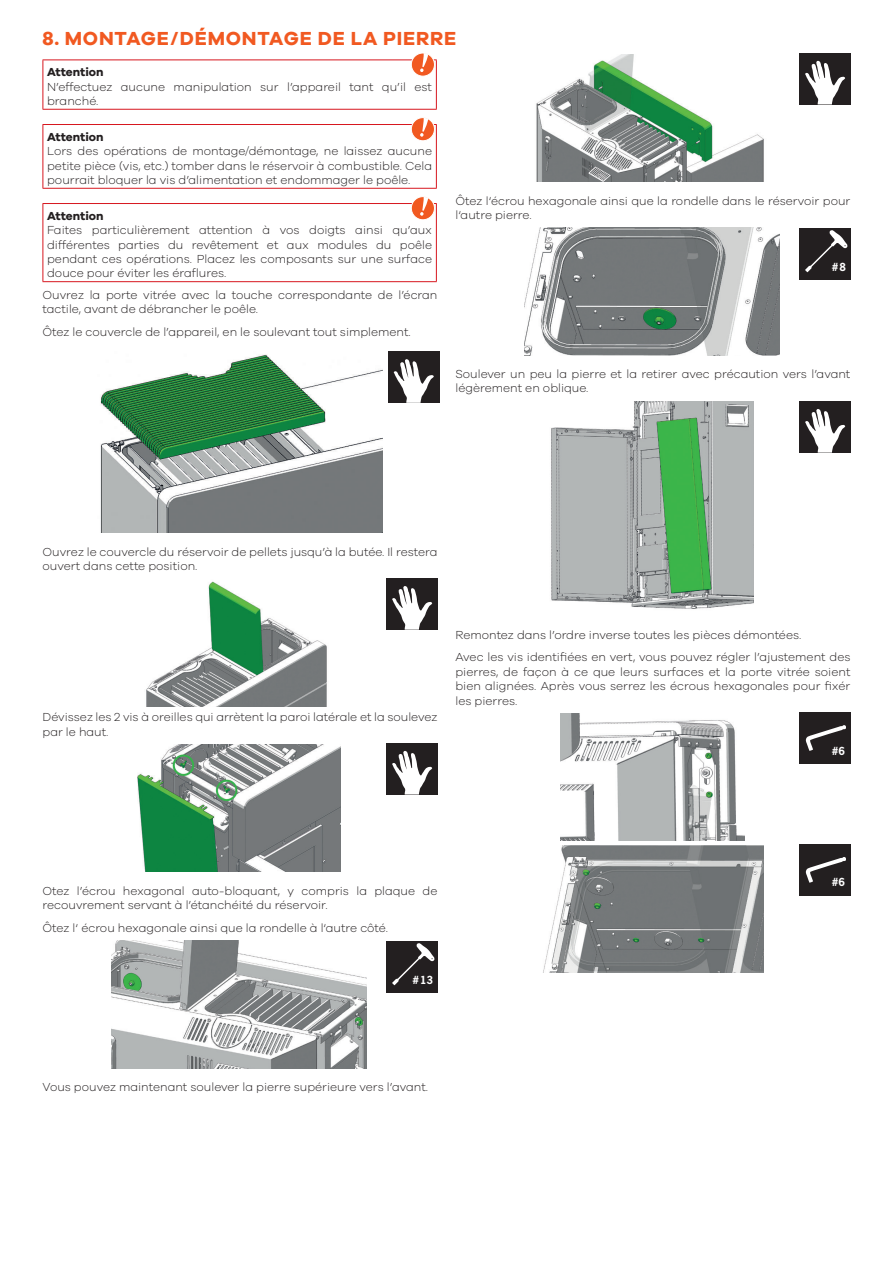
<style>
.page{position:relative;width:893px;height:1263px;background:#fff}
.page>*{position:absolute;margin:0;border:0;box-sizing:border-box;transform-origin:0 0}
.t1{font:700 19.5px "Galano Grotesque";letter-spacing:.04em;color:#f15921}
.BT_-_BodyText{font:300 12px/14.4px "Galano Grotesque";color:#231f20}
.Tabellen_Hinweis_Tip{font:300 12px/14.4px "Galano Grotesque";color:#231f20;text-align:justify}
.Tabellen_Hinweis_Tip-2{font:700 12px "Galano Grotesque";color:#231f20}
.t2{font:700 10.5px "News Gothic Std";color:#fff}
</style>
<div class="page">
<hr style="left:43px;top:60px;width:1px;height:49px;background:#d7171f">
<hr style="left:43px;top:60px;width:394px;height:1px;background:#d7171f">
<hr style="left:436px;top:60px;width:1px;height:49px;background:#d7171f">
<hr style="left:43px;top:109px;width:394px;height:1px;background:#d7171f">
<hr style="left:43px;top:125px;width:1px;height:63px;background:#d7171f">
<hr style="left:43px;top:124px;width:394px;height:1px;background:#d7171f">
<hr style="left:436px;top:125px;width:1px;height:63px;background:#d7171f">
<hr style="left:43px;top:188px;width:394px;height:1px;background:#d7171f">
<hr style="left:43px;top:204px;width:1px;height:77px;background:#d7171f">
<hr style="left:43px;top:203px;width:394px;height:1px;background:#d7171f">
<hr style="left:436px;top:204px;width:1px;height:77px;background:#d7171f">
<hr style="left:43px;top:281px;width:394px;height:1px;background:#d7171f">
<img style="left:100px;top:354px;width:282px;height:179px">
<img style="left:146px;top:581px;width:181px;height:126px">
<img style="left:138px;top:744px;width:203px;height:128px">
<img style="left:112px;top:940px;width:255px;height:128px">
<img style="left:536px;top:54px;width:228px;height:128px">
<img style="left:525px;top:228px;width:255px;height:127px">
<img style="left:551px;top:402px;width:203px;height:207px">
<img style="left:560px;top:713px;width:184px;height:128px">
<img style="left:543px;top:845px;width:221px;height:127px">
<div style="left:411px;top:53px;width:24px;height:23px;background:#f15921;border-radius:50%"></div>
<div style="left:411px;top:53px;width:24px;height:24px;border:1px solid #fff;border-radius:50%"></div>
<svg style="left:420px;top:53px;width:8px;height:19px"></svg>
<div style="left:411px;top:118px;width:24px;height:23px;background:#f15921;border-radius:50%"></div>
<div style="left:411px;top:117px;width:24px;height:24px;border:1px solid #fff;border-radius:50%"></div>
<svg style="left:420px;top:118px;width:8px;height:19px"></svg>
<div style="left:411px;top:197px;width:24px;height:23px;background:#f15921;border-radius:50%"></div>
<div style="left:411px;top:196px;width:24px;height:24px;border:1px solid #fff;border-radius:50%"></div>
<svg style="left:420px;top:197px;width:8px;height:19px"></svg>
<div style="left:386px;top:579px;width:51px;height:51px;background:#231f20"></div>
<svg style="left:392px;top:586px;width:40px;height:44px"></svg>
<div style="left:386px;top:744px;width:51px;height:51px;background:#231f20"></div>
<svg style="left:392px;top:751px;width:40px;height:43px"></svg>
<div style="left:386px;top:941px;width:51px;height:51px;background:#231f20"></div>
<svg style="left:392px;top:943px;width:43px;height:42px"></svg>
<div style="left:799px;top:54px;width:51px;height:51px;background:#231f20"></div>
<svg style="left:805px;top:61px;width:40px;height:43px"></svg>
<div style="left:799px;top:228px;width:51px;height:51px;background:#231f20"></div>
<svg style="left:805px;top:230px;width:43px;height:42px"></svg>
<div style="left:799px;top:402px;width:51px;height:51px;background:#231f20"></div>
<svg style="left:805px;top:409px;width:40px;height:44px"></svg>
<div style="left:799px;top:712px;width:51px;height:51px;background:#231f20"></div>
<svg style="left:806px;top:725px;width:40px;height:26px"></svg>
<div style="left:799px;top:844px;width:51px;height:51px;background:#231f20"></div>
<svg style="left:806px;top:857px;width:40px;height:26px"></svg>
<div style="left:388px;top:352px;width:51px;height:51px;background:#231f20"></div>
<svg style="left:394px;top:359px;width:40px;height:44px"></svg>
<p class="t1" style="left:43px;top:26px;width:415px">8. MONTAGE/DÉMONTAGE DE LA PIERRE</p>
<p class="Tabellen_Hinweis_Tip-2" style="left:47px;top:65px;width:58px">Attention</p>
<p class="Tabellen_Hinweis_Tip" style="left:47px;top:79px;width:386px">N’effectuez aucune manipulation sur l’appareil tant qu’il est branché.</p>
<p class="Tabellen_Hinweis_Tip-2" style="left:47px;top:129px;width:58px">Attention</p>
<p class="Tabellen_Hinweis_Tip" style="left:47px;top:144px;width:386px">Lors des opérations de montage/démontage, ne laissez aucune petite pièce (vis, etc.) tomber dans le réservoir à combustible. Cela pourrait bloquer la vis d’alimentation et endommager le poêle.</p>
<p class="Tabellen_Hinweis_Tip-2" style="left:47px;top:208px;width:58px">Attention</p>
<p class="Tabellen_Hinweis_Tip" style="left:47px;top:223px;width:386px">Faites particulièrement attention à vos doigts ainsi qu’aux différentes parties du revêtement et aux modules du poêle pendant ces opérations. Placez les composants sur une surface douce pour éviter les éraflures.</p>
<p class="BT_-_BodyText" style="left:43px;top:287px;width:396px">Ouvrez la porte vitrée avec la touche correspondante de l’écran tactile, avant de débrancher le poêle.</p>
<p class="BT_-_BodyText" style="left:43px;top:325px;width:369px">Ôtez le couvercle de l’appareil, en le soulevant tout simplement.</p>
<p class="BT_-_BodyText" style="left:455px;top:193px;width:396px">Ôtez l‘écrou hexagonale ainsi que la rondelle dans le réservoir pour l‘autre pierre.</p>
<p class="t2" style="left:832px;top:260px;width:16px">#8</p>
<p class="BT_-_BodyText" style="left:455px;top:366px;width:396px">Soulever un peu la pierre et la retirer avec précaution vers l’avant légèrement en oblique.</p>
<p class="BT_-_BodyText" style="left:43px;top:544px;width:396px">Ouvrez le couvercle du réservoir de pellets jusqu’à la butée. Il restera ouvert dans cette position.</p>
<p class="BT_-_BodyText" style="left:43px;top:710px;width:396px">Dévissez les 2 vis à oreilles qui arrètent la paroi latérale et la soulevez par le haut.</p>
<p class="BT_-_BodyText" style="left:455px;top:627px;width:346px">Remontez dans l’ordre inverse toutes les pièces démontées.</p>
<p class="BT_-_BodyText" style="left:455px;top:650px;width:396px;text-align:justify">Avec les vis identifiées en vert, vous pouvez régler l’ajustement des pierres, de façon à ce que leurs surfaces et la porte vitrée soient bien alignées. Après vous serrez les écrous hexagonales pour fixér les pierres.</p>
<p class="t2" style="left:832px;top:744px;width:15px">#6</p>
<p class="BT_-_BodyText" style="left:43px;top:883px;width:396px">Otez l’écrou hexagonal auto-bloquant, y compris la plaque de recouvrement servant à l’étanchéité du réservoir.</p>
<p class="BT_-_BodyText" style="left:43px;top:920px;width:346px">Ôtez l‘ écrou hexagonale ainsi que la rondelle à l‘autre côté.</p>
<p class="t2" style="left:412px;top:973px;width:22px">#13</p>
<p class="BT_-_BodyText" style="left:43px;top:1079px;width:386px">Vous pouvez maintenant soulever la pierre supérieure vers l’avant.</p>
<p class="t2" style="left:832px;top:875px;width:15px">#6</p>
</div>
